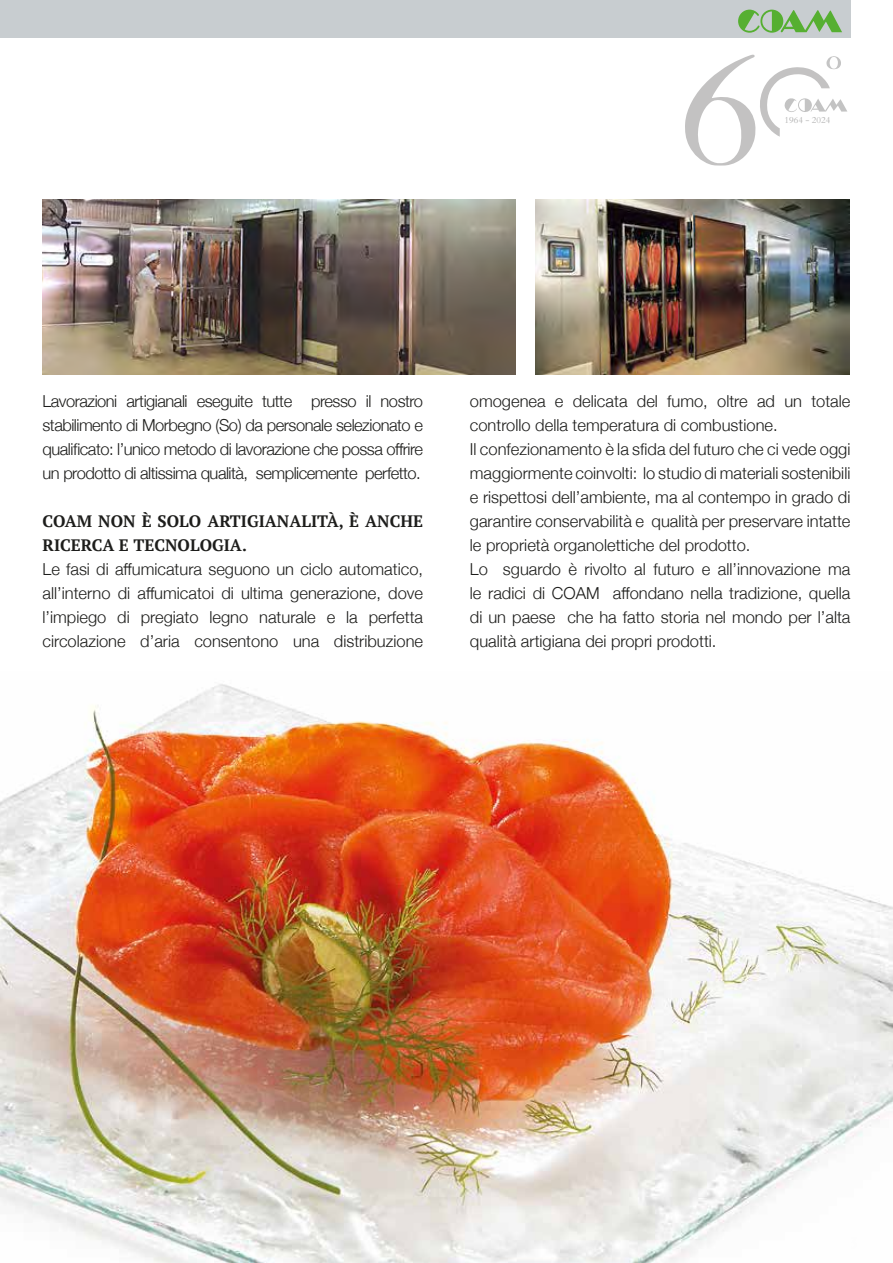
<style>
.page{position:relative;width:893px;height:1263px;background:#fff}
.page>*{position:absolute;margin:0;border:0;box-sizing:border-box;transform-origin:0 0}
.t1{font:300 16.5px/24px "Helvetica Neue";color:#1d1d1b;text-align:justify}
.t2{font:700 16.5px/24px "PT Serif";color:#1d1d1b}
.t3{font:9px "Cardo";color:#b3b3b3}
</style>
<div class="page">
<img style="left:43px;top:200px;width:473px;height:174px">
<img style="left:535px;top:200px;width:314px;height:174px">
<div style="left:0;top:0;width:850px;height:37px;background:#c8cdd0"></div>
<svg style="left:738px;top:10px;width:104px;height:23px"></svg>
<img style="left:0;top:684px;width:893px;height:579px">
<svg style="left:685px;top:54px;width:162px;height:112px"></svg>
<p class="t3" style="left:785px;top:113px;width:47px">1964 - 2024</p>
<p class="t1" style="left:43px;top:388px;width:382px">Lavorazioni artigianali eseguite tutte presso il nostro stabilimento di Morbegno (So) da personale selezionato e qualificato: l’unico metodo di lavorazione che possa offrire un prodotto di altissima qualità, semplicemente perfetto.</p>
<p class="t2" style="left:43px;top:509px;width:382px">COAM NON È SOLO ARTIGIANALITÀ, È ANCHE<br>RICERCA E TECNOLOGIA.</p>
<p class="t1" style="left:43px;top:556px;width:382px">Le fasi di affumicatura seguono un ciclo automatico, all’interno di affumicatoi di ultima generazione, dove l’impiego di pregiato legno naturale e la perfetta circolazione d’aria consentono una distribuzione</p>
<p class="t1" style="left:470px;top:388px;width:382px;text-align:left">omogenea e delicata del fumo, oltre ad un totale controllo della temperatura di combustione.<br>Il confezionamento è la sfida del futuro che ci vede oggi maggiormente coinvolti: lo studio di materiali sostenibili e rispettosi dell’ambiente, ma al contempo in grado di garantire conservabilità e qualità per preservare intatte le proprietà organolettiche del prodotto.<br>Lo sguardo è rivolto al futuro e all’innovazione ma le radici di COAM affondano nella tradizione, quella di un paese che ha fatto storia nel mondo per l’alta qualità artigiana dei propri prodotti.</p>
</div>
